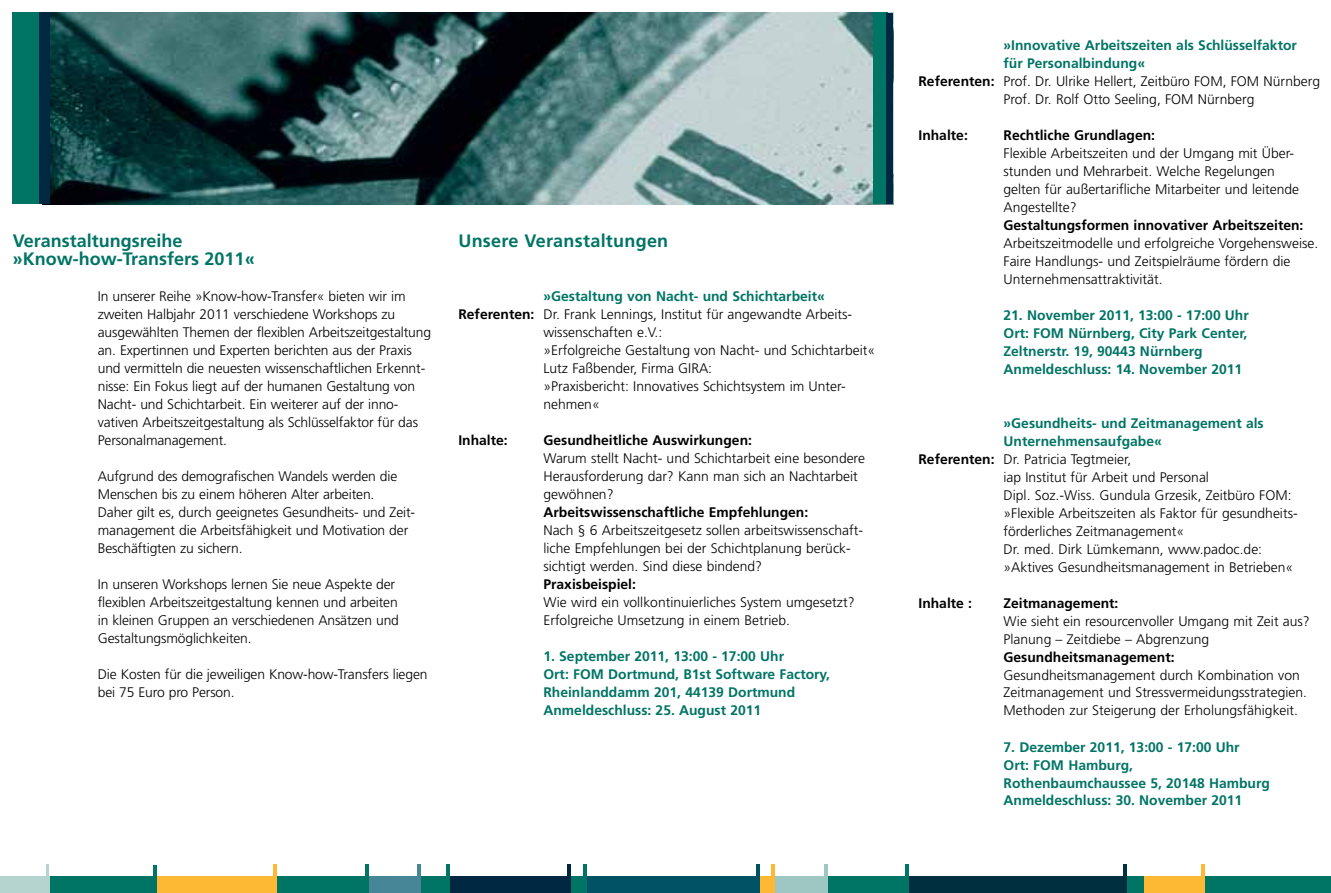
<style>
.page{position:relative;width:1331px;height:893px;background:#fff}
.page>*{position:absolute;margin:0;border:0;box-sizing:border-box;transform-origin:0 0}
.t1{font:700 18px/18px "Frutiger LT Std";color:#007465}
.t2{font:300 13.8px/18px "Frutiger LT Std";color:#000}
.t3{font:700 13.8px/18px "Frutiger LT Std";color:#007465}
.t4{font:700 13.8px "Frutiger LT Std";color:#000}
.s1{font-weight:700}
</style>
<div class="page">
<img style="left:50px;top:13px;width:844px;height:191px">
<div style="left:13px;top:13px;width:31px;height:191px;background:#007465"></div>
<div style="left:873px;top:13px;width:15px;height:191px;background:#007465"></div>
<div style="left:40px;top:13px;width:10px;height:191px;background:#002843"></div>
<div style="left:887px;top:13px;width:6px;height:190px;background:#002843"></div>
<div style="left:907px;top:877px;width:233px;height:16px;background:#00303f"></div>
<div style="left:1124px;top:877px;width:207px;height:16px;background:#007465"></div>
<div style="left:0;top:877px;width:908px;height:16px;background:#007465"></div>
<div style="left:774px;top:877px;width:53px;height:16px;background:#9ec7c3"></div>
<div style="left:585px;top:877px;width:174px;height:16px;background:#005264"></div>
<div style="left:157px;top:877px;width:119px;height:16px;background:#fdb933"></div>
<div style="left:0;top:877px;width:49px;height:16px;background:#b5d4d0"></div>
<div style="left:450px;top:877px;width:119px;height:16px;background:#002843"></div>
<div style="left:368px;top:877px;width:52px;height:16px;background:#478697"></div>
<hr style="left:46px;top:865px;width:3px;height:28px;background:#b5d4d0">
<hr style="left:153px;top:865px;width:4px;height:24px;background:#007465">
<hr style="left:365px;top:865px;width:4px;height:28px;background:#007465">
<hr style="left:446px;top:865px;width:4px;height:28px;background:#007465">
<hr style="left:583px;top:865px;width:4px;height:28px;background:#007465">
<hr style="left:771px;top:865px;width:4px;height:28px;background:#fdb933">
<hr style="left:1123px;top:865px;width:4px;height:28px;background:#00303f">
<hr style="left:905px;top:865px;width:3px;height:28px;background:#007465">
<hr style="left:824px;top:865px;width:4px;height:28px;background:#9ec7c3">
<hr style="left:756px;top:865px;width:4px;height:28px;background:#005264">
<hr style="left:567px;top:865px;width:3px;height:28px;background:#002843">
<hr style="left:417px;top:865px;width:3px;height:28px;background:#478697">
<hr style="left:273px;top:865px;width:3px;height:28px;background:#fdb933">
<div style="left:760px;top:877px;width:14px;height:16px;background:#fdb933"></div>
<div style="left:1144px;top:877px;width:61px;height:16px;background:#fdb933"></div>
<hr style="left:1201px;top:865px;width:3px;height:28px;background:#fdb933">
<h1 class="t1" style="left:13px;top:232px;width:243px">Veranstaltungsreihe »Know-how-Transfers 2011«</h1>
<p class="t2" style="left:98px;top:287px;width:335px">In unserer Reihe »Know-how-Transfer« bieten wir im zweiten Halbjahr 2011 verschiedene Workshops zu ausgewählten Themen der flexiblen Arbeitszeitgestaltung an. Expertinnen und Experten berichten aus der Praxis und vermitteln die neuesten wissenschaftlichen Erkennt&shy;nisse: Ein Fokus liegt auf der humanen Gestaltung von Nacht- und Schichtarbeit. Ein weiterer auf der inno&shy;vativen Arbeitszeitgestaltung als Schlüsselfaktor für das Personalmanagement.</p>
<p class="t2" style="left:98px;top:467px;width:319px">Aufgrund des demografischen Wandels werden die Menschen bis zu einem höheren Alter arbeiten.<br>Daher gilt es, durch geeignetes Gesundheits- und Zeit&shy;management die Arbeitsfähigkeit und Motivation der Beschäftigten zu sichern.</p>
<p class="t2" style="left:98px;top:575px;width:303px">In unseren Workshops lernen Sie neue Aspekte der flexiblen Arbeitszeitgestaltung kennen und arbeiten in kleinen Gruppen an verschiedenen Ansätzen und Gestaltungsmöglichkeiten.</p>
<p class="t2" style="left:98px;top:665px;width:331px">Die Kosten für die jeweiligen Know-how-Transfers liegen bei 75 Euro pro Person.</p>
<h1 class="t1" style="left:458px;top:232px;width:211px">Unsere Veranstaltungen</h1>
<p class="t3" style="left:543px;top:288px;width:283px">»Gestaltung von Nacht- und Schichtarbeit«</p>
<p class="t2" style="left:458px;top:306px;width:395px"><span class="s1">Referenten:</span> Dr. Frank Lennings, Institut für angewandte Arbeits-</p>
<p class="t2" style="left:543px;top:324px;width:120px">wissenschaften e.V.:</p>
<p class="t2" style="left:543px;top:342px;width:333px">»Erfolgreiche Gestaltung von Nacht- und Schichtarbeit«</p>
<p class="t2" style="left:543px;top:360px;width:170px">Lutz Faßbender, Firma GIRA:</p>
<p class="t2" style="left:543px;top:378px;width:304px">»Praxisbericht: Innovatives Schichtsystem im Unter-</p>
<p class="t2" style="left:543px;top:396px;width:58px">nehmen«</p>
<p class="t4" style="left:458px;top:432px;width:51px">Inhalte:</p>
<p class="t4" style="left:543px;top:432px;width:210px">Gesundheitliche Auswirkungen:</p>
<p class="t2" style="left:543px;top:450px;width:323px">Warum stellt Nacht- und Schichtarbeit eine besondere<br>Herausforderung dar? Kann man sich an Nachtarbeit gewöhnen?</p>
<p class="t4" style="left:543px;top:504px;width:266px">Arbeitswissenschaftliche Empfehlungen:</p>
<p class="t2" style="left:543px;top:522px;width:321px">Nach § 6 Arbeitszeitgesetz sollen arbeitswissenschaft&shy;liche Empfehlungen bei der Schichtplanung berück&shy;sichtigt werden. Sind diese bindend?</p>
<p class="t4" style="left:543px;top:576px;width:94px">Praxisbeispiel:</p>
<p class="t2" style="left:543px;top:594px;width:313px">Wie wird ein vollkontinuierliches System umgesetzt?<br>Erfolgreiche Umsetzung in einem Betrieb.</p>
<p class="t3" style="left:543px;top:648px;width:288px">1. September 2011, 13:00 - 17:00 Uhr<br>Ort: FOM Dortmund, B1st Software Factory, Rheinlanddamm 201, 44139 Dortmund Anmeldeschluss: 25. August 2011</p>
<p class="t3" style="left:1003px;top:36px;width:295px">»Innovative Arbeitszeiten als Schlüsselfaktor</p>
<p class="t3" style="left:1003px;top:54px;width:143px">für Personalbindung«</p>
<p class="t2" style="left:918px;top:72px;width:403px"><span class="s1">Referenten:</span> Prof. Dr. Ulrike Hellert, Zeitbüro FOM, FOM Nürnberg</p>
<p class="t2" style="left:1003px;top:90px;width:252px">Prof. Dr. Rolf Otto Seeling, FOM Nürnberg</p>
<p class="t4" style="left:918px;top:127px;width:51px">Inhalte:</p>
<p class="t4" style="left:1003px;top:127px;width:153px">Rechtliche Grundlagen:</p>
<p class="t2" style="left:1003px;top:144px;width:297px">Flexible Arbeitszeiten und der Umgang mit Über&shy;stunden und Mehrarbeit. Welche Regelungen gelten für außertarifliche Mitarbeiter und leitende Angestellte?</p>
<p class="t4" style="left:1003px;top:217px;width:301px">Gestaltungsformen innovativer Arbeitszeiten:</p>
<p class="t2" style="left:1003px;top:234px;width:316px">Arbeitszeitmodelle und erfolgreiche Vorgehensweise.<br>Faire Handlungs- und Zeitspielräume fördern die<br>Unternehmensattraktivität.</p>
<p class="t3" style="left:1003px;top:306px;width:247px">21. November 2011, 13:00 - 17:00 Uhr Ort: FOM Nürnberg, City Park Center, Zeltnerstr. 19, 90443 Nürnberg Anmeldeschluss: 14. November 2011</p>
<p class="t3" style="left:1003px;top:414px;width:262px">»Gesundheits- und Zeitmanagement als</p>
<p class="t3" style="left:1003px;top:432px;width:160px">Unternehmensaufgabe«</p>
<p class="t2" style="left:918px;top:450px;width:214px"><span class="s1">Referenten:</span> Dr. Patricia Tegtmeier,</p>
<p class="t2" style="left:1003px;top:468px;width:207px">iap Institut für Arbeit und Personal</p>
<p class="t2" style="left:1003px;top:486px;width:290px">Dipl. Soz.-Wiss. Gundula Grzesik, Zeitbüro FOM:</p>
<p class="t2" style="left:1003px;top:504px;width:296px">»Flexible Arbeitszeiten als Faktor für gesundheits-</p>
<p class="t2" style="left:1003px;top:522px;width:182px">förderliches Zeitmanagement«</p>
<p class="t2" style="left:1003px;top:540px;width:260px">Dr. med. Dirk Lümkemann, www.padoc.de:</p>
<p class="t2" style="left:1003px;top:558px;width:291px">»Aktives Gesundheitsmanagement in Betrieben«</p>
<p class="t4" style="left:918px;top:595px;width:55px">Inhalte :</p>
<p class="t4" style="left:1003px;top:595px;width:116px">Zeitmanagement:</p>
<p class="t2" style="left:1003px;top:612px;width:308px">Wie sieht ein resourcenvoller Umgang mit Zeit aus?<br>Planung – Zeitdiebe – Abgrenzung</p>
<p class="t4" style="left:1003px;top:649px;width:173px">Gesundheitsmanagement:</p>
<p class="t2" style="left:1003px;top:666px;width:305px">Gesundheitsmanagement durch Kombination von<br>Zeitmanagement und Stressvermeidungsstrategien.<br>Methoden zur Steigerung der Erholungsfähigkeit.</p>
<p class="t3" style="left:1003px;top:738px;width:268px">7. Dezember 2011, 13:00 - 17:00 Uhr<br>Ort: FOM Hamburg,<br>Rothenbaumchaussee 5, 20148 Hamburg<br>Anmeldeschluss: 30. November 2011</p>
</div>
